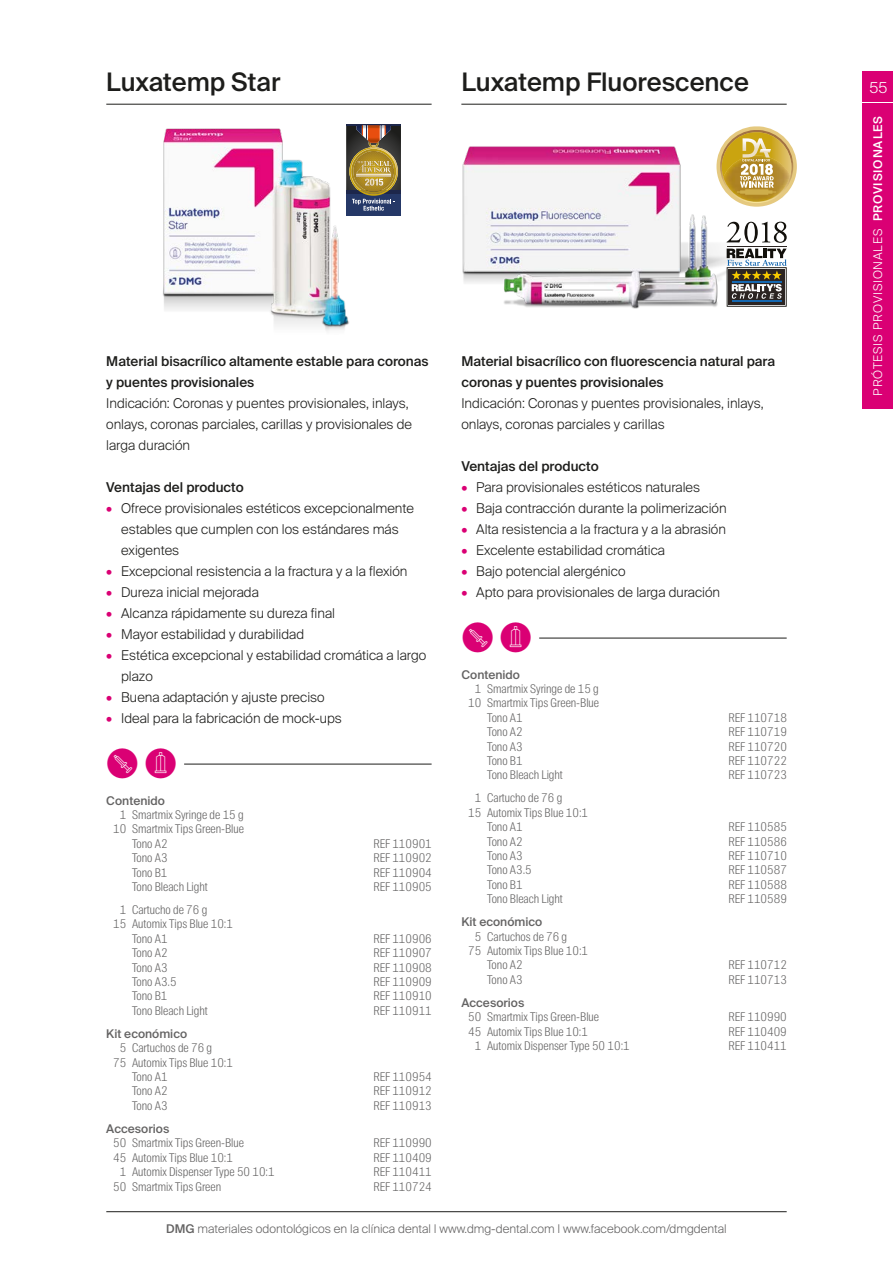
<style>
.page{position:relative;width:893px;height:1263px;background:#fff}
.page>*{position:absolute;margin:0;border:0;box-sizing:border-box;transform-origin:0 0}
.t1{font:45px "DMG Smartmix Solid";color:#da0074}
.t2{font:500 25.5px "Suisse Intl";color:#1d1d1b}
.t3{font:300 15px "Suisse Intl";color:#fff}
.t4{font:300 13.5px/21px "Suisse Intl";color:#1d1d1b}
.t5{font:500 13.5px/21px "Suisse Intl";color:#1d1d1b}
.t6{font:300 12px "Suisse Intl Cond";color:#646363}
.t7{font:300 12px "Suisse Intl";color:#646363}
.t8{font:500 12px "Suisse Intl";color:#646363}
.t9{font:300 12px "Suisse Intl";letter-spacing:.075em;color:#fff}
.s1{color:#da0074}
.s2{font-family:"DMG Automix Solid"}
.s3{font-weight:500}
</style>
<div class="page">
<img style="left:163px;top:128px;width:186px;height:203px">
<img style="left:462px;top:146px;width:325px;height:163px">
<div style="left:346px;top:194px;width:55px;height:22px;background:#253867"></div>
<hr style="left:346px;top:124px;width:55px;height:2px;background:#1d274b">
<svg style="left:346px;top:126px;width:55px;height:85px;background:#796a4b"></svg>
<hr style="left:727px;top:247px;width:60px;height:1px;background:#2b2422">
<svg style="left:727px;top:249px;width:60px;height:58px"></svg>
<svg style="left:727px;top:222px;width:60px;height:21px"></svg>
<svg style="left:716px;top:126px;width:81px;height:81px"></svg>
<svg style="left:720px;top:130px;width:73px;height:73px"></svg>
<hr style="left:106px;top:1211px;width:681px;height:1px;background:#1d1d1b">
<div style="left:863px;top:103px;width:30px;height:305px;background:#da0074"></div>
<div style="left:863px;top:71px;width:30px;height:31px;background:#da0074"></div>
<hr style="left:461px;top:638px;width:326px;height:1px;background:#1d1d1b">
<hr style="left:455px;top:636px;width:84px;height:3px;background:#fff">
<hr style="left:106px;top:764px;width:326px;height:1px;background:#1d1d1b">
<hr style="left:100px;top:762px;width:84px;height:3px;background:#fff">
<hr style="left:106px;top:104px;width:326px;height:1px;background:#1d1d1b">
<hr style="left:461px;top:104px;width:326px;height:1px;background:#1d1d1b">
<h2 class="t2" style="left:106px;top:68px;width:176px">Luxatemp Star</h2>
<h2 class="t2" style="left:461px;top:68px;width:289px">Luxatemp Fluorescence</h2>
<p class="t5" style="left:106px;top:350px;width:324px">Material bisacrílico altamente estable para coronas y puentes provisionales</p>
<p class="t4" style="left:106px;top:392px;width:307px">I ndicación: Coronas y puentes provisionales, inlays, onlays, coronas parciales, carillas y provisionales de larga duración</p>
<p class="t5" style="left:106px;top:476px;width:139px">Ventajas del producto</p>
<p class="t4" style="left:121px;top:497px;width:294px;text-indent:-15px"><span class="s1">•</span> Ofrece provisionales estéticos excepcionalmente estables que cumplen con los estándares más exigentes</p>
<p class="t4" style="left:106px;top:560px;width:303px"><span class="s1">•</span> Excepcional resistencia a la fractura y a la flexión</p>
<p class="t4" style="left:106px;top:581px;width:154px"><span class="s1">•</span> Dureza inicial mejorada</p>
<p class="t4" style="left:106px;top:602px;width:230px"><span class="s1">•</span> Alcanza rápidamente su dureza final</p>
<p class="t4" style="left:106px;top:623px;width:199px"><span class="s1">•</span> Mayor estabilidad y durabilidad</p>
<p class="t4" style="left:121px;top:644px;width:307px;text-indent:-15px"><span class="s1">•</span> Estética excepcional y estabilidad cromática a largo plazo</p>
<p class="t4" style="left:106px;top:686px;width:220px"><span class="s1">•</span> Buena adaptación y ajuste preciso</p>
<p class="t4" style="left:106px;top:707px;width:237px"><span class="s1">•</span> Ideal para la fabricación de mock-ups</p>
<h1 class="t1" style="left:106px;top:743px;width:72px">•<span class="s2">•</span></h1>
<p class="t8" style="left:106px;top:793px;width:60px">Contenido</p>
<p class="t6" style="left:120px;top:808px;width:125px">1 Smartmix Syringe de 15 g</p>
<p class="t6" style="left:113px;top:822px;width:132px">10 Smartmix Tips Green-Blue</p>
<p class="t6" style="left:132px;top:836px;width:37px">Tono A2</p>
<p class="t6" style="left:374px;top:836px;width:60px">REF 110901</p>
<p class="t6" style="left:132px;top:851px;width:37px">Tono A3</p>
<p class="t6" style="left:374px;top:851px;width:60px">REF 110902</p>
<p class="t6" style="left:132px;top:865px;width:37px">Tono B1</p>
<p class="t6" style="left:374px;top:865px;width:60px">REF 110904</p>
<p class="t6" style="left:132px;top:880px;width:77px">Tono Bleach Light</p>
<p class="t6" style="left:374px;top:880px;width:60px">REF 110905</p>
<p class="t6" style="left:120px;top:903px;width:89px">1 Cartucho de 76 g</p>
<p class="t6" style="left:113px;top:917px;width:121px">15 Automix Tips Blue 10:1</p>
<p class="t6" style="left:132px;top:932px;width:37px">Tono A1</p>
<p class="t6" style="left:374px;top:932px;width:60px">REF 110906</p>
<p class="t6" style="left:132px;top:946px;width:37px">Tono A2</p>
<p class="t6" style="left:374px;top:946px;width:60px">REF 110907</p>
<p class="t6" style="left:132px;top:960px;width:37px">Tono A3</p>
<p class="t6" style="left:374px;top:960px;width:60px">REF 110908</p>
<p class="t6" style="left:132px;top:975px;width:46px">Tono A3.5</p>
<p class="t6" style="left:374px;top:975px;width:60px">REF 110909</p>
<p class="t6" style="left:132px;top:989px;width:37px">Tono B1</p>
<p class="t6" style="left:374px;top:989px;width:60px">REF 110910</p>
<p class="t6" style="left:132px;top:1003px;width:77px">Tono Bleach Light</p>
<p class="t6" style="left:374px;top:1003px;width:60px">REF 110911</p>
<p class="t8" style="left:106px;top:1027px;width:82px">Kit económico</p>
<p class="t6" style="left:120px;top:1041px;width:94px">5 Cartuchos de 76 g</p>
<p class="t6" style="left:113px;top:1055px;width:121px">75 Automix Tips Blue 10:1</p>
<p class="t6" style="left:132px;top:1070px;width:37px">Tono A1</p>
<p class="t6" style="left:374px;top:1070px;width:60px">REF 110954</p>
<p class="t6" style="left:132px;top:1084px;width:37px">Tono A2</p>
<p class="t6" style="left:374px;top:1084px;width:60px">REF 110912</p>
<p class="t6" style="left:132px;top:1099px;width:37px">Tono A3</p>
<p class="t6" style="left:374px;top:1099px;width:60px">REF 110913</p>
<p class="t8" style="left:106px;top:1122px;width:65px">Accesorios</p>
<p class="t6" style="left:113px;top:1136px;width:132px">50 Smartmix Tips Green-Blue</p>
<p class="t6" style="left:374px;top:1136px;width:60px">REF 110990</p>
<p class="t6" style="left:113px;top:1150px;width:121px">45 Automix Tips Blue 10:1</p>
<p class="t6" style="left:374px;top:1150px;width:60px">REF 110409</p>
<p class="t6" style="left:120px;top:1165px;width:157px">1 Automix Dispenser Type 50 10:1</p>
<p class="t6" style="left:374px;top:1165px;width:60px">REF 110411</p>
<p class="t6" style="left:113px;top:1179px;width:110px">50 Smartmix Tips Green</p>
<p class="t6" style="left:374px;top:1179px;width:60px">REF 110724</p>
<p class="t5" style="left:461px;top:350px;width:315px">Material bisacrílico con fluorescencia natural para coronas y puentes provisionales</p>
<p class="t4" style="left:461px;top:392px;width:304px">I ndicación: Coronas y puentes provisionales, inlays, onlays, coronas parciales y carillas</p>
<p class="t5" style="left:461px;top:455px;width:139px">Ventajas del producto</p>
<p class="t4" style="left:461px;top:476px;width:240px"><span class="s1">•</span> Para provisionales estéticos naturales</p>
<p class="t4" style="left:461px;top:497px;width:267px"><span class="s1">•</span> Baja contracción durante la polimerización</p>
<p class="t4" style="left:461px;top:518px;width:266px"><span class="s1">•</span> Alta resistencia a la fractura y a la abrasión</p>
<p class="t4" style="left:461px;top:539px;width:205px"><span class="s1">•</span> Excelente estabilidad cromática</p>
<p class="t4" style="left:461px;top:560px;width:166px"><span class="s1">•</span> Bajo potencial alergénico</p>
<p class="t4" style="left:461px;top:581px;width:260px"><span class="s1">•</span> Apto para provisionales de larga duración</p>
<h1 class="t1" style="left:461px;top:617px;width:72px">•<span class="s2">•</span></h1>
<p class="t8" style="left:461px;top:667px;width:60px">Contenido</p>
<p class="t6" style="left:475px;top:682px;width:125px">1 Smartmix Syringe de 15 g</p>
<p class="t6" style="left:468px;top:696px;width:132px">10 Smartmix Tips Green-Blue</p>
<p class="t6" style="left:487px;top:710px;width:37px">Tono A1</p>
<p class="t6" style="left:729px;top:710px;width:60px">REF 110718</p>
<p class="t6" style="left:487px;top:725px;width:37px">Tono A2</p>
<p class="t6" style="left:729px;top:725px;width:60px">REF 110719</p>
<p class="t6" style="left:487px;top:739px;width:37px">Tono A3</p>
<p class="t6" style="left:729px;top:739px;width:60px">REF 110720</p>
<p class="t6" style="left:487px;top:754px;width:37px">Tono B1</p>
<p class="t6" style="left:729px;top:754px;width:60px">REF 110722</p>
<p class="t6" style="left:487px;top:768px;width:77px">Tono Bleach Light</p>
<p class="t6" style="left:729px;top:768px;width:60px">REF 110723</p>
<p class="t6" style="left:475px;top:791px;width:89px">1 Cartucho de 76 g</p>
<p class="t6" style="left:468px;top:806px;width:121px">15 Automix Tips Blue 10:1</p>
<p class="t6" style="left:487px;top:820px;width:37px">Tono A1</p>
<p class="t6" style="left:729px;top:820px;width:60px">REF 110585</p>
<p class="t6" style="left:487px;top:834px;width:37px">Tono A2</p>
<p class="t6" style="left:729px;top:834px;width:60px">REF 110586</p>
<p class="t6" style="left:487px;top:849px;width:37px">Tono A3</p>
<p class="t6" style="left:729px;top:849px;width:60px">REF 110710</p>
<p class="t6" style="left:487px;top:863px;width:46px">Tono A3.5</p>
<p class="t6" style="left:729px;top:863px;width:60px">REF 110587</p>
<p class="t6" style="left:487px;top:877px;width:37px">Tono B1</p>
<p class="t6" style="left:729px;top:877px;width:60px">REF 110588</p>
<p class="t6" style="left:487px;top:892px;width:77px">Tono Bleach Light</p>
<p class="t6" style="left:729px;top:892px;width:60px">REF 110589</p>
<p class="t8" style="left:461px;top:915px;width:82px">Kit económico</p>
<p class="t6" style="left:475px;top:929px;width:94px">5 Cartuchos de 76 g</p>
<p class="t6" style="left:468px;top:944px;width:121px">75 Automix Tips Blue 10:1</p>
<p class="t6" style="left:487px;top:958px;width:37px">Tono A2</p>
<p class="t6" style="left:729px;top:958px;width:60px">REF 110712</p>
<p class="t6" style="left:487px;top:973px;width:37px">Tono A3</p>
<p class="t6" style="left:729px;top:973px;width:60px">REF 110713</p>
<p class="t8" style="left:461px;top:996px;width:65px">Accesorios</p>
<p class="t6" style="left:468px;top:1010px;width:132px">50 Smartmix Tips Green-Blue</p>
<p class="t6" style="left:729px;top:1010px;width:60px">REF 110990</p>
<p class="t6" style="left:468px;top:1024px;width:121px">45 Automix Tips Blue 10:1</p>
<p class="t6" style="left:729px;top:1024px;width:60px">REF 110409</p>
<p class="t6" style="left:475px;top:1039px;width:157px">1 Automix Dispenser Type 50 10:1</p>
<p class="t6" style="left:729px;top:1039px;width:60px">REF 110411</p>
<p class="t7" style="left:166px;top:1222px;width:562px"><span class="s3">DMG</span> materiales odontológicos en la clínica dental | www.dmg-dental.com | www.facebook.com/dmgdental</p>
<p class="t3" style="left:869px;top:79px;width:19px">55</p>
<p class="t9" style="left:871px;top:396px;width:281px;rotate:-90deg">Prótesis provisionales <span class="s3">Provisionales</span></p>
</div>
